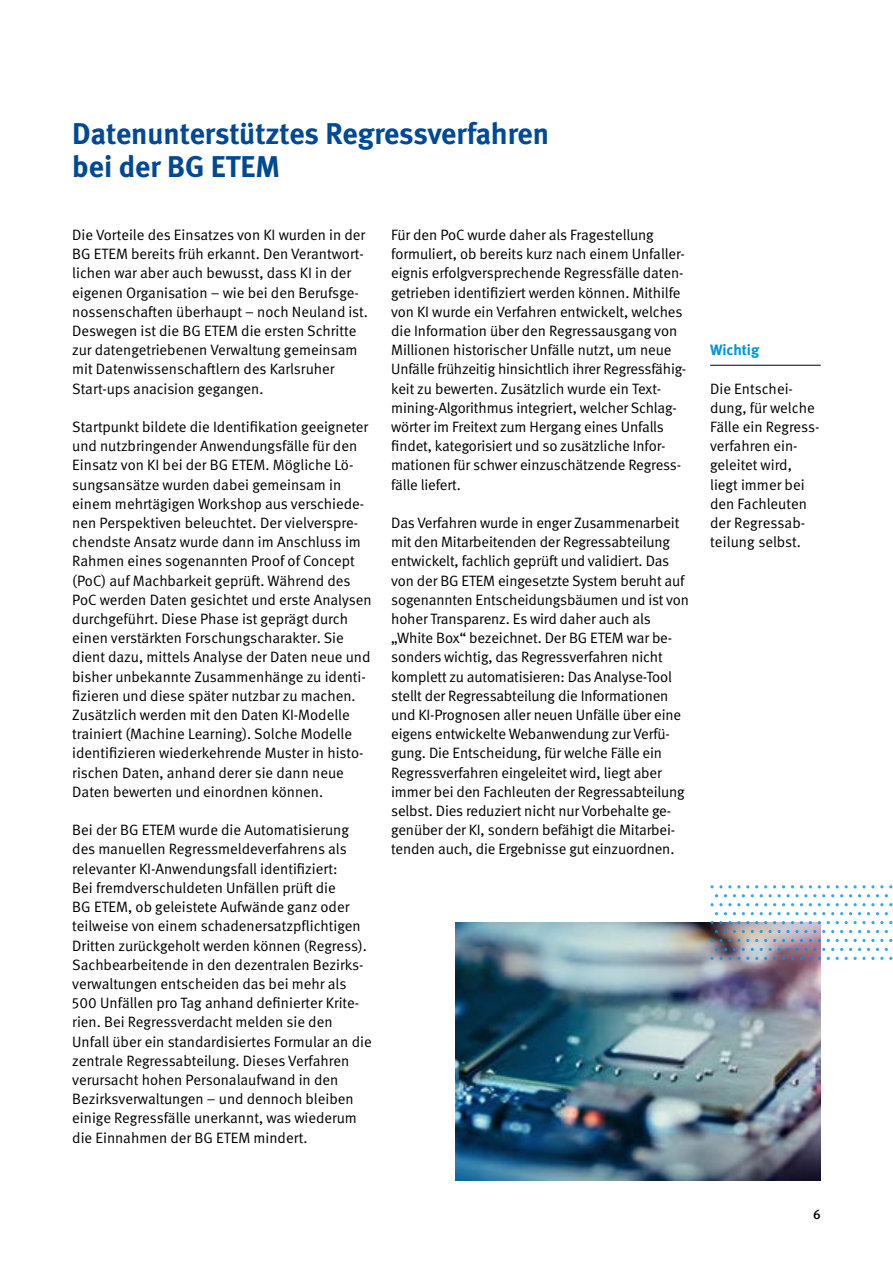
<style>
.page{position:relative;width:893px;height:1263px;background:#fff}
.page>*{position:absolute;margin:0;border:0;box-sizing:border-box;transform-origin:0 0}
.t1{font:700 30px/33px "DGUV Meta";color:#004994}
.t2{font:15px/19.2px "DGUV Meta";letter-spacing:-.005em;color:#000}
.t3{font:700 15px "DGUV Meta";color:#0095db}
.t4{font:500 13.5px "DGUV Meta";color:#000}
</style>
<div class="page">
<img style="left:455px;top:923px;width:366px;height:258px">
<svg style="left:710px;top:885px;width:21px;height:3px"></svg>
<svg style="left:836px;top:885px;width:38px;height:3px"></svg>
<svg style="left:760px;top:894px;width:47px;height:3px"></svg>
<svg style="left:760px;top:912px;width:47px;height:3px"></svg>
<svg style="left:760px;top:930px;width:47px;height:3px"></svg>
<svg style="left:760px;top:948px;width:47px;height:3px"></svg>
<svg style="left:710px;top:903px;width:21px;height:3px"></svg>
<svg style="left:836px;top:903px;width:38px;height:3px"></svg>
<svg style="left:710px;top:921px;width:21px;height:3px"></svg>
<svg style="left:836px;top:921px;width:38px;height:3px"></svg>
<svg style="left:710px;top:939px;width:21px;height:3px"></svg>
<svg style="left:836px;top:939px;width:38px;height:3px"></svg>
<svg style="left:710px;top:957px;width:21px;height:3px"></svg>
<svg style="left:836px;top:957px;width:38px;height:3px"></svg>
<hr style="left:710px;top:365px;width:111px;height:1px;background:#000">
<h1 class="t1" style="left:72px;top:118px;width:478px">Datenunterstütztes Regressverfahren bei der BG ETEM</h1>
<p class="t2" style="left:72px;top:226px;width:297px">Die Vorteile des Einsatzes von KI wurden in der BG ETEM bereits früh erkannt. Den Verantwort&shy;lichen war aber auch bewusst, dass KI in der eigenen Organisation – wie bei den Berufsge&shy;nossenschaften überhaupt – noch Neuland ist.<br>Deswegen ist die BG ETEM die ersten Schritte zur datengetriebenen Verwaltung gemeinsam mit Datenwissenschaftlern des Karlsruher Start-ups anacision gegangen.</p>
<p class="t2" style="left:72px;top:418px;width:301px">Startpunkt bildete die Identifikation geeigneter und nutzbringender Anwendungsfälle für den Einsatz von KI bei der BG ETEM. Mögliche Lö&shy;sungsansätze wurden dabei gemeinsam in einem mehrtägigen Workshop aus verschiede&shy;nen Perspektiven beleuchtet. Der vielverspre&shy;chendste Ansatz wurde dann im Anschluss im Rahmen eines sogenannten Proof of Concept (PoC) auf Machbarkeit geprüft. Während des PoC werden Daten gesichtet und erste Analysen durchgeführt. Diese Phase ist geprägt durch einen verstärkten Forschungscharakter. Sie dient dazu, mittels Analyse der Daten neue und bisher unbekannte Zusammenhänge zu identi&shy;fizieren und diese später nutzbar zu machen.<br>Zusätzlich werden mit den Daten KI-Modelle trainiert (Machine Learning). Solche Modelle identifizieren wiederkehrende Muster in histo&shy;rischen Daten, anhand derer sie dann neue Daten bewerten und einordnen können.</p>
<p class="t2" style="left:72px;top:821px;width:301px">Bei der BG ETEM wurde die Automatisierung des manuellen Regressmeldeverfahrens als relevanter KI-Anwendungsfall identifiziert:<br>Bei fremdverschuldeten Unfällen prüft die<br>BG ETEM, ob geleistete Aufwände ganz oder teilweise von einem schadenersatzpflichtigen Dritten zurückgeholt werden können (Regress).<br>Sachbearbeitende in den dezentralen Bezirks&shy;verwaltungen entscheiden das bei mehr als 500 Unfällen pro Tag anhand definierter Krite&shy;rien. Bei Regressverdacht melden sie den Unfall über ein standardisiertes Formular an die zentrale Regressabteilung. Dieses Verfahren verursacht hohen Personalaufwand in den Bezirksverwaltungen – und dennoch bleiben einige Regressfälle unerkannt, was wiederum die Einnahmen der BG ETEM mindert.</p>
<p class="t2" style="left:391px;top:226px;width:297px">Für den PoC wurde daher als Fragestellung formuliert, ob bereits kurz nach einem Unfaller&shy;eignis erfolgversprechende Regressfälle daten&shy;getrieben identifiziert werden können. Mithilfe von KI wurde ein Verfahren entwickelt, welches die Information über den Regressausgang von Millionen historischer Unfälle nutzt, um neue Unfälle frühzeitig hinsichtlich ihrer Regressfähig&shy;keit zu bewerten. Zusätzlich wurde ein Text&shy;mining-Algorithmus integriert, welcher Schlag&shy;wörter im Freitext zum Hergang eines Unfalls findet, kategorisiert und so zusätzliche Infor&shy;mationen für schwer einzuschätzende Regress&shy;fälle liefert.</p>
<p class="t2" style="left:391px;top:514px;width:299px">Das Verfahren wurde in enger Zusammenarbeit mit den Mitarbeitenden der Regressabteilung entwickelt, fachlich geprüft und validiert. Das von der BG ETEM eingesetzte System beruht auf sogenannten Entscheidungsbäumen und ist von hoher Transparenz. Es wird daher auch als „White Box“ bezeichnet. Der BG ETEM war be&shy;sonders wichtig, das Regressverfahren nicht komplett zu automatisieren: Das Analyse-Tool stellt der Regressabteilung die Informationen und KI-Prognosen aller neuen Unfälle über eine eigens entwickelte Webanwendung zur Verfü&shy;gung. Die Entscheidung, für welche Fälle ein Regressverfahren eingeleitet wird, liegt aber immer bei den Fachleuten der Regressabteilung selbst. Dies reduziert nicht nur Vorbehalte ge&shy;genüber der KI, sondern befähigt die Mitarbei&shy;tenden auch, die Ergebnisse gut einzuordnen.</p>
<p class="t3" style="left:710px;top:341px;width:51px">Wichtig</p>
<p class="t2" style="left:710px;top:379px;width:111px">Die Entschei&shy;dung, für welche<br>Fälle ein Regress&shy;verfahren ein&shy;geleitet wird, liegt immer bei den Fachleuten der Regressab&shy;teilung selbst.</p>
<p class="t4" style="left:813px;top:1207px;width:9px">6</p>
</div>
